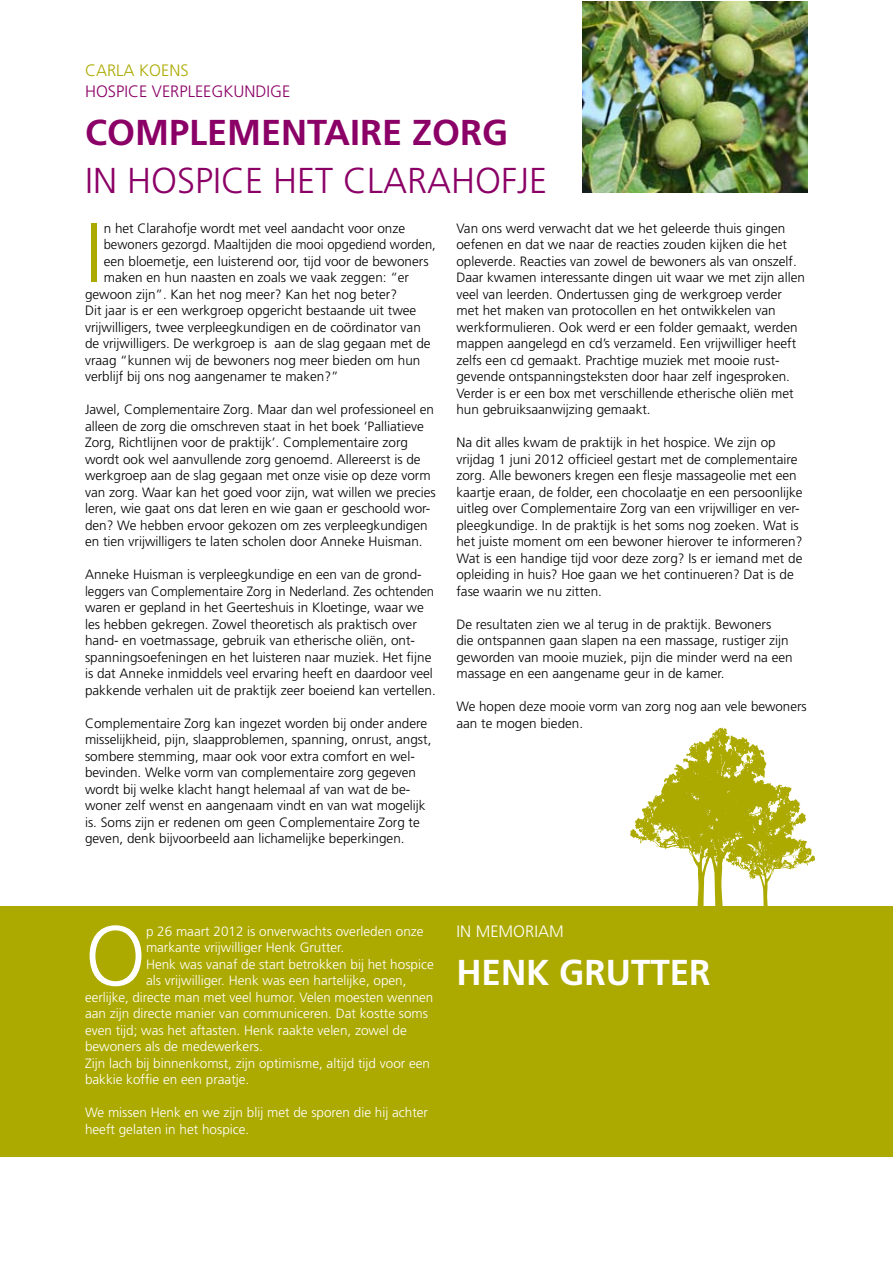
<style>
.page{position:relative;width:893px;height:1263px;background:#fff}
.page>*{position:absolute;margin:0;border:0;box-sizing:border-box;transform-origin:0 0}
.t1{font:300 84.45px "Frutiger";color:#acaa00}
.t2{font:300 84.45px "Frutiger";color:#fff}
.t3{font:300 36px "Frutiger";color:#8b0066}
.t4{font:700 36px "Frutiger";color:#8b0066}
.t5{font:700 36px "Frutiger";color:#fff}
.t6{font:300 16.5px "Frutiger";color:#8b0066}
.t7{font:300 16.5px "Frutiger";color:#acaa00}
.t8{font:300 16.5px "Frutiger";color:#fff}
.t9{font:300 13.5px/16.5px "Frutiger";color:#000}
.t10{font:300 13.5px/16.5px "Frutiger";color:#fff}
.t11{font:300 13.5px "Frutiger";color:#000;scale:.96 1}
</style>
<div class="page">
<img style="left:583px;top:1px;width:225px;height:192px">
<div style="left:0;top:906px;width:892px;height:251px;background:#acaa00"></div>
<svg style="left:630px;top:728px;width:185px;height:178px"></svg>
<p class="t7" style="left:85px;top:61px;width:105px">CARLA KOENS</p>
<p class="t6" style="left:85px;top:82px;width:207px">HOSPICE VERPLEEGKUNDIGE</p>
<h2 class="t4" style="left:85px;top:111px;width:425px">COMPLEMENTAIRE ZORG</h2>
<h2 class="t3" style="left:85px;top:160px;width:464px">IN HOSPICE HET CLARAHOFJE</h2>
<p class="t9" style="left:456px;top:220px;width:350px">Van ons werd verwacht dat we het geleerde thuis gingen oefenen en dat we naar de reacties zouden kijken die het opleverde. Reacties van zowel de bewoners als van onszelf.<br>Daar kwamen interessante dingen uit waar we met zijn allen veel van leerden. Ondertussen ging de werkgroep verder met het maken van protocollen en het ontwikkelen van werkformulieren. Ook werd er een folder gemaakt, werden mappen aangelegd en cd’s verzameld. Een vrijwilliger heeft zelfs een cd gemaakt. Prachtige muziek met mooie rust&shy;gevende ontspanningsteksten door haar zelf ingesproken.<br>Verder is er een box met verschillende etherische oliën met hun gebruiksaanwijzing gemaakt.</p>
<p class="t9" style="left:456px;top:434px;width:348px">Na dit alles kwam de praktijk in het hospice. We zijn op vrijdag 1 juni 2012 officieel gestart met de complementaire zorg. Alle bewoners kregen een flesje massageolie met een kaartje eraan, de folder, een chocolaatje en een persoonlijke uitleg over Complementaire Zorg van een vrijwilliger en ver&shy;pleegkundige. In de praktijk is het soms nog zoeken. Wat is het juiste moment om een bewoner hierover te informeren?<br>Wat is een handige tijd voor deze zorg? Is er iemand met de opleiding in huis? Hoe gaan we het continueren? Dat is de fase waarin we nu zitten.</p>
<p class="t9" style="left:456px;top:616px;width:338px">De resultaten zien we al terug in de praktijk. Bewoners<br>die ontspannen gaan slapen na een massage, rustiger zijn geworden van mooie muziek, pijn die minder werd na een massage en een aangename geur in de kamer.</p>
<p class="t9" style="left:456px;top:698px;width:352px">We hopen deze mooie vorm van zorg nog aan vele bewoners aan te mogen bieden.</p>
<h1 class="t1" style="left:85px;top:205px;width:20px">I</h1>
<p class="t9" style="left:104px;top:220px;width:303px">n het Clarahofje wordt met veel aandacht voor onze</p>
<p class="t11" style="left:104px;top:237px;width:347px">bewoners gezorgd. Maaltijden die mooi opgediend worden,</p>
<p class="t9" style="left:104px;top:253px;width:326px">een bloemetje, een luisterend oor, tijd voor de bewoners</p>
<p class="t9" style="left:104px;top:269px;width:307px">maken en hun naasten en zoals we vaak zeggen: “er</p>
<p class="t9" style="left:85px;top:286px;width:314px">gewoon zijn”. Kan het nog meer? Kan het nog beter?</p>
<p class="t9" style="left:85px;top:302px;width:333px">Dit jaar is er een werkgroep opgericht bestaande uit twee</p>
<p class="t9" style="left:85px;top:319px;width:337px">vrijwilligers, twee verpleegkundigen en de coördinator van</p>
<p class="t9" style="left:85px;top:335px;width:347px">de vrijwilligers. De werkgroep is aan de slag gegaan met de</p>
<p class="t9" style="left:85px;top:352px;width:337px">vraag “kunnen wij de bewoners nog meer bieden om hun</p>
<p class="t9" style="left:85px;top:368px;width:255px">verblijf bij ons nog aangenamer te maken?”</p>
<p class="t9" style="left:85px;top:401px;width:352px">Jawel, Complementaire Zorg. Maar dan wel professioneel en alleen de zorg die omschreven staat in het boek ‘Palliatieve Zorg, Richtlijnen voor de praktijk’. Complementaire zorg wordt ook wel aanvullende zorg genoemd. Allereerst is de werkgroep aan de slag gegaan met onze visie op deze vorm van zorg. Waar kan het goed voor zijn, wat willen we precies leren, wie gaat ons dat leren en wie gaan er geschoold wor&shy;den? We hebben ervoor gekozen om zes verpleegkundigen en tien vrijwilligers te laten scholen door Anneke Huisman.</p>
<p class="t9" style="left:85px;top:566px;width:352px">Anneke Huisman is verpleegkundige en een van de grond&shy;leggers van Complementaire Zorg in Nederland. Zes ochtenden waren er gepland in het Geerteshuis in Kloetinge, waar we les hebben gekregen. Zowel theoretisch als praktisch over hand- en voetmassage, gebruik van etherische oliën, ont&shy;spanningsoefeningen en het luisteren naar muziek. Het fijne is dat Anneke inmiddels veel ervaring heeft en daardoor veel pakkende verhalen uit de praktijk zeer boeiend kan vertellen.</p>
<p class="t9" style="left:85px;top:715px;width:348px">Complementaire Zorg kan ingezet worden bij onder andere misselijkheid, pijn, slaapproblemen, spanning, onrust, angst, sombere stemming, maar ook voor extra comfort en wel&shy;bevinden. Welke vorm van complementaire zorg gegeven wordt bij welke klacht hangt helemaal af van wat de be&shy;woner zelf wenst en aangenaam vindt en van wat mogelijk is. Soms zijn er redenen om geen Complementaire Zorg te geven, denk bijvoorbeeld aan lichamelijke beperkingen.</p>
<h1 class="t2" style="left:85px;top:908px;width:62px">O</h1>
<p class="t10" style="left:146px;top:923px;width:279px">p 26 maart 2012 is onverwachts overleden onze</p>
<p class="t10" style="left:146px;top:939px;width:200px">markante vrijwilliger Henk Grutter.</p>
<p class="t10" style="left:146px;top:956px;width:289px">Henk was vanaf de start betrokken bij het hospice</p>
<p class="t10" style="left:146px;top:972px;width:262px">als vrijwilliger. Henk was een hartelijke, open,</p>
<p class="t10" style="left:85px;top:989px;width:350px">eerlijke, directe man met veel humor. Velen moesten wennen</p>
<p class="t10" style="left:85px;top:1005px;width:345px">aan zijn directe manier van communiceren. Dat kostte soms</p>
<p class="t10" style="left:85px;top:1022px;width:323px">even tijd; was het aftasten. Henk raakte velen, zowel de</p>
<p class="t10" style="left:85px;top:1038px;width:179px">bewoners als de medewerkers.</p>
<p class="t10" style="left:85px;top:1055px;width:347px">Zijn lach bij binnenkomst, zijn optimisme, altijd tijd voor een</p>
<p class="t10" style="left:85px;top:1071px;width:166px">bakkie koffie en een praatje.</p>
<p class="t10" style="left:85px;top:1104px;width:345px">We missen Henk en we zijn blij met de sporen die hij achter heeft gelaten in het hospice.</p>
<p class="t8" style="left:456px;top:922px;width:109px">IN MEMORIAM</p>
<h2 class="t5" style="left:456px;top:952px;width:256px">HENK GRUTTER</h2>
</div>
